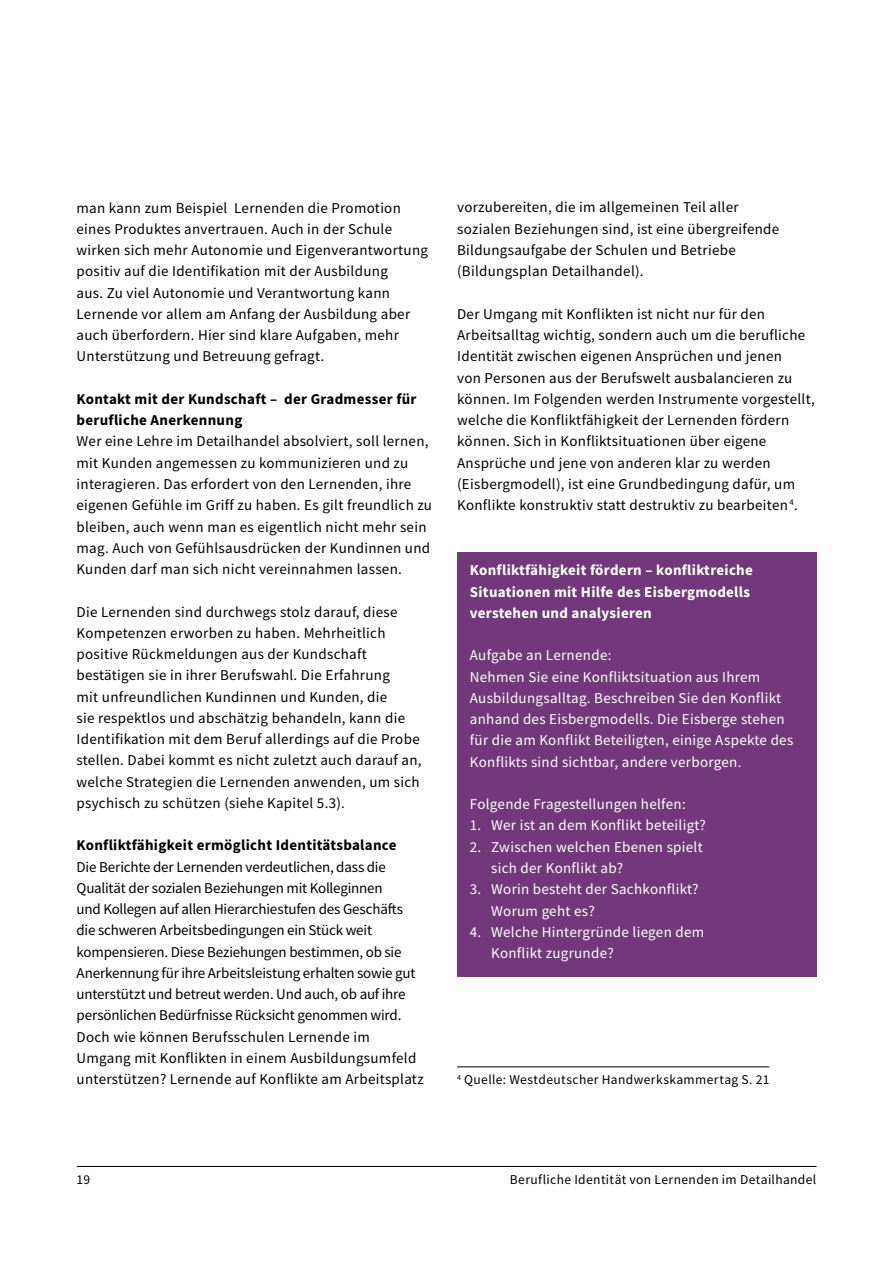
<style>
.page{position:relative;width:893px;height:1263px;background:#fff}
.page>*{position:absolute;margin:0;border:0;box-sizing:border-box;transform-origin:0 0}
.t1{font:15px/21.3px "Source Sans Pro";letter-spacing:.02em;color:#000}
.t2{font:15px/21.3px "Source Sans Pro";letter-spacing:-.01em;color:#000}
.t3{font:15px/21.3px "Source Sans Pro";letter-spacing:.02em;color:#fff}
.t4{font:700 15px/21.3px "Source Sans Pro";letter-spacing:.02em;color:#000}
.t5{font:700 15px/21.3px "Source Sans Pro";letter-spacing:.02em;color:#fff}
.t6{font:13.5px "Source Sans Pro";letter-spacing:.03em;color:#000}
</style>
<div class="page">
<hr style="left:77px;top:1166px;width:739px;height:1px;background:#000">
<div style="left:457px;top:553px;width:359px;height:424px;background:#73377b"></div>
<hr style="left:457px;top:1066px;width:312px;height:1px;background:#000">
<p class="t1" style="left:77px;top:197px;width:353px">man kann zum Beispiel Lernenden die Promotion eines Produktes anvertrauen. Auch in der Schule wirken sich mehr Autonomie und Eigenverantwortung positiv auf die Identifikation mit der Ausbildung<br>aus. Zu viel Autonomie und Verantwortung kann Lernende vor allem am Anfang der Ausbildung aber auch überfordern. Hier sind klare Aufgaben, mehr Unterstützung und Betreuung gefragt.</p>
<p class="t4" style="left:77px;top:388px;width:341px">Kontakt mit der Kundschaft – der Gradmesser für berufliche Anerkennung</p>
<p class="t1" style="left:77px;top:431px;width:357px">Wer eine Lehre im Detailhandel absolviert, soll lernen, mit Kunden angemessen zu kommunizieren und zu interagieren. Das erfordert von den Lernenden, ihre eigenen Gefühle im Griff zu haben. Es gilt freundlich zu bleiben, auch wenn man es eigentlich nicht mehr sein mag. Auch von Gefühlsausdrücken der Kundinnen und Kunden darf man sich nicht vereinnahmen lassen.</p>
<p class="t1" style="left:77px;top:601px;width:347px">Die Lernenden sind durchwegs stolz darauf, diese Kompetenzen erworben zu haben. Mehrheitlich positive Rückmeldungen aus der Kundschaft bestätigen sie in ihrer Berufswahl. Die Erfahrung<br>mit unfreundlichen Kundinnen und Kunden, die<br>sie respektlos und abschätzig behandeln, kann die Identifikation mit dem Beruf allerdings auf die Probe stellen. Dabei kommt es nicht zuletzt auch darauf an, welche Strategien die Lernenden anwenden, um sich psychisch zu schützen (siehe Kapitel 5.3).</p>
<p class="t4" style="left:77px;top:834px;width:322px">Konfliktfähigkeit ermöglicht Identitätsbalance</p>
<p class="t2" style="left:77px;top:856px;width:349px">Die Berichte der Lernenden verdeutlichen, dass die Qualität der sozialen Beziehungen mit Kolleginnen<br>und Kollegen auf allen Hierarchiestufen des Geschäfts die schweren Arbeitsbedingungen ein Stück weit kompensieren. Diese Beziehungen bestimmen, ob sie Anerkennung für ihre Arbeitsleistung erhalten sowie gut unterstützt und betreut werden. Und auch, ob auf ihre persönlichen Bedürfnisse Rücksicht genommen wird.<br>Doch wie können Berufsschulen Lernende im Umgang mit Konflikten in einem Ausbildungsumfeld unterstützen? Lernende auf Konflikte am Arbeitsplatz</p>
<p class="t1" style="left:457px;top:197px;width:324px">vorzubereiten, die im allgemeinen Teil aller sozialen Beziehungen sind, ist eine übergreifende Bildungsaufgabe der Schulen und Betriebe (Bildungsplan Detailhandel).</p>
<p class="t1" style="left:457px;top:303px;width:359px">Der Umgang mit Konflikten ist nicht nur für den Arbeitsalltag wichtig, sondern auch um die berufliche Identität zwischen eigenen Ansprüchen und jenen<br>von Personen aus der Berufswelt ausbalancieren zu können. Im Folgenden werden Instrumente vorgestellt, welche die Konfliktfähigkeit der Lernenden fördern können. Sich in Konfliktsituationen über eigene Ansprüche und jene von anderen klar zu werden (Eisbergmodell), ist eine Grundbedingung dafür, um Konflikte konstruktiv statt destruktiv zu bearbeiten<sup>4</sup>.</p>
<p class="t5" style="left:470px;top:559px;width:285px">Konfliktfähigkeit fördern – konfliktreiche<br>Situationen mit Hilfe des Eisbergmodells verstehen und analysieren</p>
<p class="t3" style="left:470px;top:645px;width:325px">Aufgabe an Lernende:<br>Nehmen Sie eine Konfliktsituation aus Ihrem Ausbildungsalltag. Beschreiben Sie den Konflikt anhand des Eisbergmodells. Die Eisberge stehen für die am Konflikt Beteiligten, einige Aspekte des Konflikts sind sichtbar, andere verborgen.</p>
<p class="t3" style="left:470px;top:793px;width:217px">Folgende Fragestellungen helfen:</p>
<p class="t3" style="left:470px;top:815px;width:237px">1. Wer ist an dem Konflikt beteiligt?</p>
<p class="t3" style="left:491px;top:836px;width:213px;text-indent:-21px">2. Zwischen welchen Ebenen spielt sich der Konflikt ab?</p>
<p class="t3" style="left:491px;top:878px;width:209px;text-indent:-21px">3. Worin besteht der Sachkonflikt?<br>Worum geht es?</p>
<p class="t3" style="left:491px;top:921px;width:215px;text-indent:-21px">4. Welche Hintergründe liegen dem<br>Konflikt zugrunde?</p>
<p class="t6" style="left:457px;top:1071px;width:314px"><sup>4</sup> Quelle: Westdeutscher Handwerkskammertag S. 21</p>
<p class="t6" style="left:77px;top:1171px;width:15px">19</p>
<p class="t6" style="left:510px;top:1171px;width:308px">Berufliche Identität von Lernenden im Detailhandel</p>
</div>
